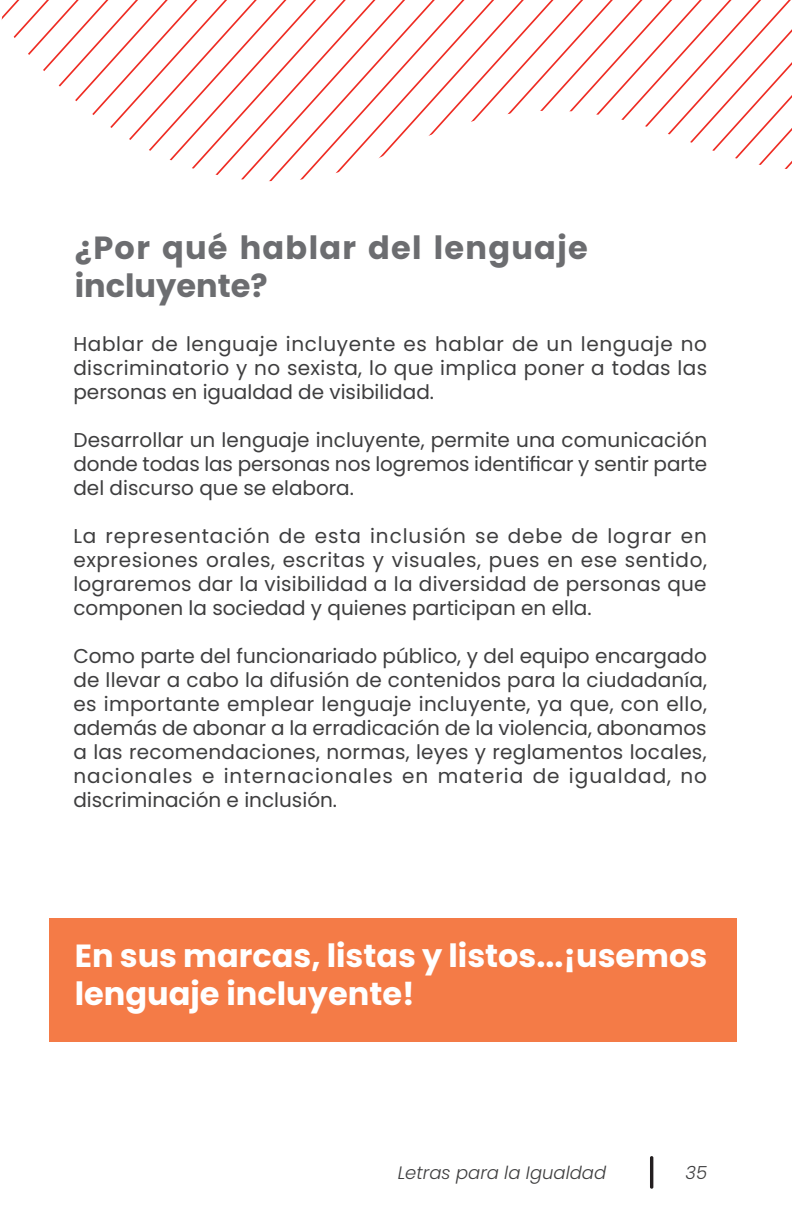
<style>
.page{position:relative;width:792px;height:1224px;background:#fff}
.page>*{position:absolute;margin:0;border:0;box-sizing:border-box;transform-origin:0 0}
.t1{font:700 32px/38.4px "Poppins";color:#fff}
.t2{font:700 32px/38.4px "Poppins";letter-spacing:.04em;color:#6c6d70}
.t3{font:20px/24px "Poppins";color:#3e3e3f;text-align:justify}
.t4{font:italic 300 18px "Poppins";color:#3e3e3f}
</style>
<div class="page">
<div style="left:650px;top:1156px;width:3px;height:33px;border:2px solid #231f20"></div>
<div style="left:49px;top:918px;width:688px;height:124px;background:#f47b47"></div>
<svg style="left:2px;top:0;width:790px;height:182px"></svg>
<h1 class="t2" style="left:75px;top:229px;width:514px">¿Por qué hablar del lenguaje incluyente?</h1>
<p class="t3" style="left:73px;top:332px;width:635px">Hablar de lenguaje incluyente es hablar de un lenguaje no discriminatorio y no sexista, lo que implica poner a todas las personas en igualdad de visibilidad.</p>
<p class="t3" style="left:73px;top:428px;width:635px">Desarrollar un lenguaje incluyente, permite una comunicación donde todas las personas nos logremos identificar y sentir parte del discurso que se elabora.</p>
<p class="t3" style="left:73px;top:524px;width:635px">La representación de esta inclusión se debe de lograr en expresiones orales, escritas y visuales, pues en ese sentido, lograremos dar la visibilidad a la diversidad de personas que componen la sociedad y quienes participan en ella.</p>
<p class="t3" style="left:73px;top:644px;width:635px">Como parte del funcionariado público, y del equipo encargado de llevar a cabo la difusión de contenidos para la ciudadanía, es importante emplear lenguaje incluyente, ya que, con ello, además de abonar a la erradicación de la violencia, abonamos a las recomendaciones, normas, leyes y reglamentos locales, nacionales e internacionales en materia de igualdad, no discriminación e inclusión.</p>
<h1 class="t1" style="left:75px;top:936px;width:634px">En sus marcas, listas y listos...¡usemos lenguaje incluyente!</h1>
<p class="t4" style="left:398px;top:1162px;width:210px">Letras para la Igualdad</p>
<p class="t4" style="left:686px;top:1162px;width:23px">35</p>
</div>
